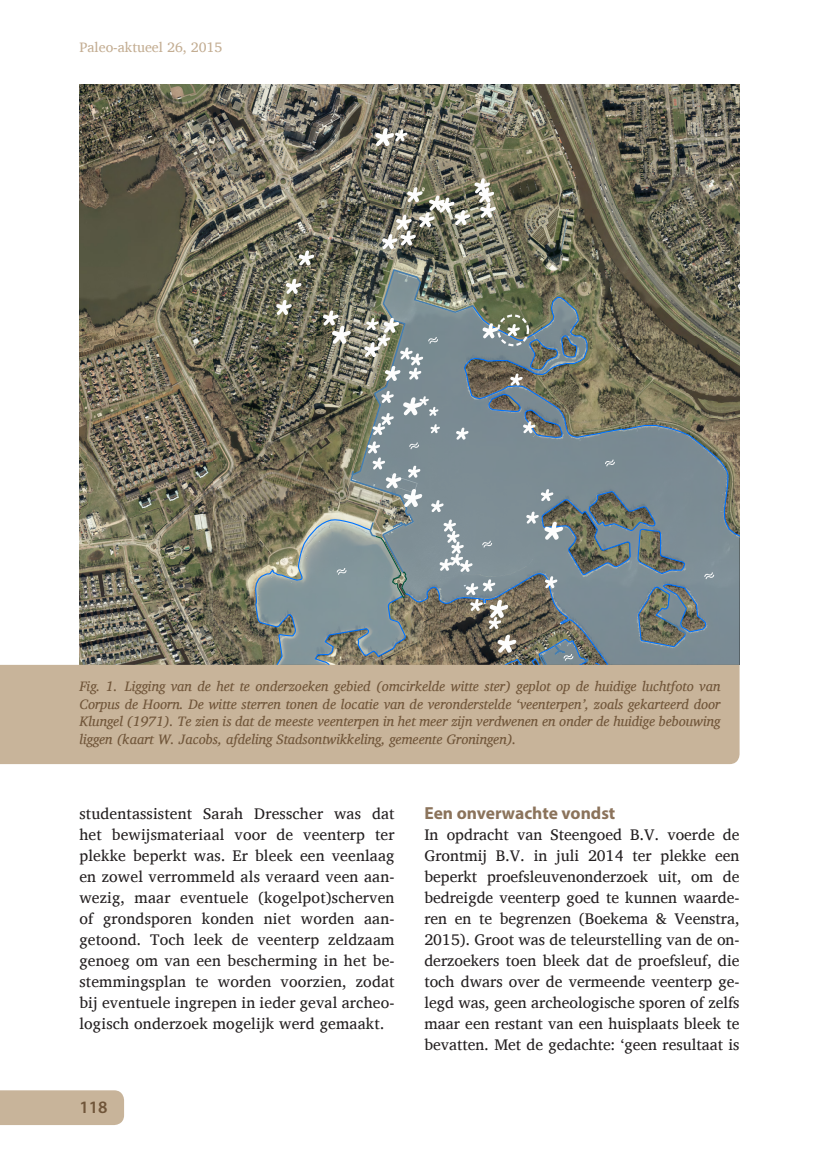
<style>
.page{position:relative;width:819px;height:1166px;background:#fff}
.page>*{position:absolute;margin:0;border:0;box-sizing:border-box;transform-origin:0 0}
.Kopje{font:700 17.5px "Myriad Pro";color:#8b735b}
.Nummering{font:600 17.5px "Myriad Pro";color:#705539}
.Plat{font:15.75px/21px "Charis SIL";letter-spacing:.005em;color:#231f20;text-align:justify}
.Afbeeldingstekst{font:italic 14px/17.5px "Charis SIL";color:#705539;text-align:justify}
.t1{font:14px "Charis SIL";color:#c3ad92}
</style>
<div class="page">
<div style="left:0;top:1090px;width:124px;height:35px;background:#c8b49a"></div>
<img style="left:79px;top:84px;width:660px;height:581px">
<svg style="left:375px;top:128px;width:32px;height:18px"></svg>
<img style="left:254px;top:178px;width:485px;height:487px">
<div style="left:0;top:665px;width:739px;height:99px;background:#c8b49a"></div>
<p class="t1" style="left:79px;top:39px;width:144px">Paleo-aktueel 26, 2015</p>
<p class="Afbeeldingstekst" style="left:79px;top:677px;width:642px">Fig. 1. Ligging van de het te onderzoeken gebied (omcirkelde witte ster) geplot op de huidige luchtfoto van Corpus de Hoorn. De witte sterren tonen de locatie van de veronderstelde ‘veenterpen’, zoals gekarteerd door Klungel (1971). Te zien is dat de meeste veenterpen in het meer zijn verdwenen en onder de huidige bebouwing liggen (kaart W. Jacobs, afdeling Stadsontwikkeling, gemeente Groningen).</p>
<p class="Plat" style="left:79px;top:803px;width:317px">studentassistent Sarah Dresscher was dat het bewijsmateriaal voor de veenterp ter plekke beperkt was. Er bleek een veenlaag en zowel verrommeld als veraard veen aan&shy;wezig, maar eventuele (kogelpot)scherven of grondsporen konden niet worden aan&shy;getoond. Toch leek de veenterp zeldzaam genoeg om van een bescherming in het be&shy;stemmingsplan te worden voorzien, zodat bij eventuele ingrepen in ieder geval archeo&shy;logisch onderzoek mogelijk werd gemaakt.</p>
<p class="Kopje" style="left:424px;top:802px;width:192px">Een onverwachte vondst</p>
<p class="Plat" style="left:424px;top:824px;width:317px">In opdracht van Steengoed B.V. voerde de Grontmij B.V. in juli 2014 ter plekke een beperkt proefsleuvenonderzoek uit, om de bedreigde veenterp goed te kunnen waarde&shy;ren en te begrenzen (Boekema &amp; Veenstra, 2015). Groot was de teleurstelling van de on&shy;derzoekers toen bleek dat de proefsleuf, die toch dwars over de vermeende veenterp ge&shy;legd was, geen archeologische sporen of zelfs maar een restant van een huisplaats bleek te bevatten. Met de gedachte: ‘geen resultaat is</p>
<p class="Nummering" style="left:79px;top:1096px;width:30px">118</p>
</div>
